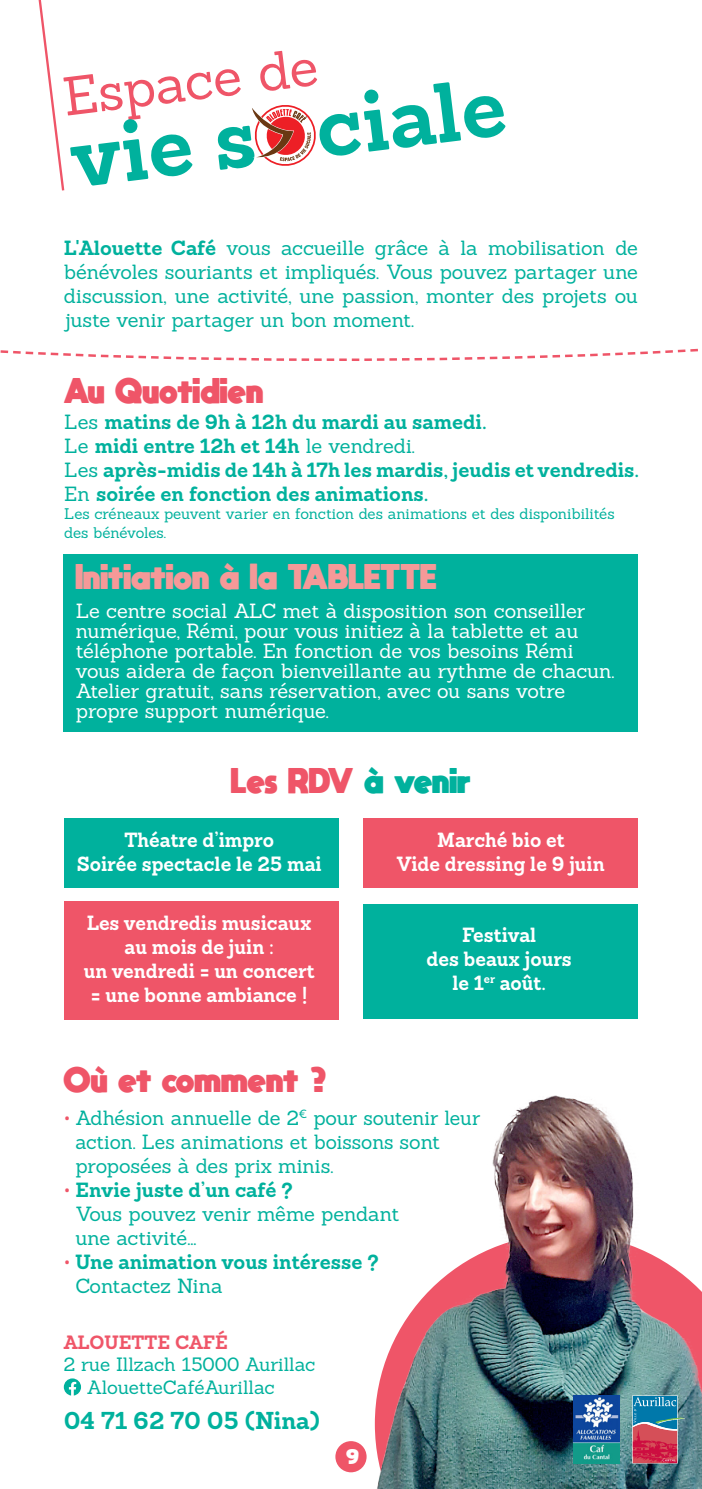
<style>
.page{position:relative;width:702px;height:1489px;background:#fff}
.page>*{position:absolute;margin:0;border:0;box-sizing:border-box;transform-origin:0 0}
.t1{font:700 82.5px "Sanchez";color:#00b19d}
.t2{font:53.25px "Sanchez";color:#ef5568}
.t3{font:800 25px "moon get";color:#ef5568}
.t4{font:800 25px "moon get";color:#f59998}
.t5{font:700 23.75px "Sanchez";color:#00b19d}
.t6{font:20px/24px "Sanchez";letter-spacing:-.005em;color:#00b19d}
.t7{font:20px/20px "Sanchez";letter-spacing:-.005em;color:#fff}
.t8{font:700 20px/24px "Sanchez";color:#00b19d}
.t9{font:700 20px/24px "Sanchez";color:#fff;text-align:center;scale:.96 1}
.t10{font:18.75px "Sanchez";color:#00b19d}
.t11{font:700 18.75px "Sanchez";color:#ef5568}
.t12{font:15px/18px "Sanchez";letter-spacing:-.005em;color:#00b19d}
.t13{font:800 15px "moon get";color:#fff}
.s1{font-weight:700}
.s2{font-weight:400}
.s3{color:#00b19d}
.s4{font-weight:700;color:#ef5568}
.s5{color:#ef5568}
</style>
<div class="page">
<svg style="left:38px;top:0;width:27px;height:191px"></svg>
<svg style="left:252px;top:105px;width:64px;height:61px"></svg>
<svg style="left:64px;top:1378px;width:17px;height:17px"></svg>
<svg style="left:0;top:348px;width:698px;height:13px"></svg>
<img style="left:351px;top:1095px;width:351px;height:393px">
<div style="left:335px;top:1440px;width:31px;height:32px;background:#ef5568;border-radius:50%"></div>
<img style="left:573px;top:1395px;width:46px;height:68px">
<svg style="left:632px;top:1395px;width:53px;height:68px;background:#806884"></svg>
<div style="left:64px;top:554px;width:574px;height:177px;background:#00b19d"></div>
<div style="left:64px;top:818px;width:274px;height:70px;background:#00b19d"></div>
<div style="left:364px;top:904px;width:274px;height:115px;background:#00b19d"></div>
<div style="left:364px;top:818px;width:274px;height:70px;background:#ef5568"></div>
<div style="left:64px;top:900px;width:274px;height:119px;background:#ef5568"></div>
<p class="t2" style="left:59px;top:63px;width:258px;rotate:-7deg">Espace de</p>
<p class="t1" style="left:64px;top:103px;width:440px;rotate:-7deg">vie so ciale</p>
<p class="t6" style="left:64px;top:235px;width:575px;text-align:justify"><span class="s1">L'Alouette Café</span> vous accueille grâce à la mobilisation de bénévoles souriants et impliqués. Vous pouvez partager une discussion, une activité, une passion, monter des projets ou juste venir partager un bon moment.</p>
<p class="t3" style="left:64px;top:375px;width:201px">Au Quotidien</p>
<p class="t8" style="left:64px;top:410px;width:424px"><span class="s2">Les</span> matins de 9h à 12h du mardi au samedi.</p>
<p class="t8" style="left:64px;top:434px;width:352px"><span class="s2">Le</span> midi entre 12h et 14h <span class="s2">le vendredi.</span></p>
<p class="t8" style="left:64px;top:458px;width:576px"><span class="s2">Les</span> après-midis de 14h à 17h les mardis, jeudis et vendredis.</p>
<p class="t8" style="left:64px;top:482px;width:365px"><span class="s2">En</span> soirée en fonction des animations.</p>
<p class="t12" style="left:64px;top:505px;width:552px">Les créneaux peuvent varier en fonction des animations et des disponibilités des bénévoles.</p>
<p class="t4" style="left:76px;top:560px;width:362px">Initiation à la TABLETTE</p>
<p class="t7" style="left:76px;top:600px;width:540px">Le centre social ALC met à disposition son conseiller numérique, Rémi, pour vous initiez à la tablette et au téléphone portable. En fonction de vos besoins Rémi vous aidera de façon bienveillante au rythme de chacun.<br>Atelier gratuit, sans réservation, avec ou sans votre propre support numérique.</p>
<p class="t3" style="left:231px;top:764px;width:241px">Les RDV <span class="s3">à venir</span></p>
<p class="t9" style="left:77px;top:828px;width:256px">Théatre d’impro<br>Soirée spectacle le 25 mai</p>
<p class="t9" style="left:84px;top:910px;width:242px">Les vendredis musicaux au mois de juin :<br>un vendredi = un concert = une bonne ambiance !</p>
<p class="t9" style="left:397px;top:828px;width:218px">Marché bio et<br>Vide dressing le 9 juin</p>
<p class="t9" style="left:426px;top:922px;width:153px">Festival<br>des beaux jours le 1<sup>er</sup> août.</p>
<p class="t3" style="left:64px;top:1063px;width:265px">Où et comment ?</p>
<p class="t6" style="left:75px;top:1105px;width:406px;text-indent:-12px"><span class="s4">•</span> Adhésion annuelle de 2<sup>€</sup> pour soutenir leur action. Les animations et boissons sont proposées à des prix minis.</p>
<p class="t6" style="left:75px;top:1177px;width:325px;text-indent:-12px"><span class="s4">•</span> <span class="s1">Envie juste d’un café ?<br></span>Vous pouvez venir même pendant une activité...</p>
<p class="t8" style="left:75px;top:1249px;width:305px;text-indent:-12px"><span class="s5">•</span> Une animation vous intéresse ?<br><span class="s2">Contactez Nina</span></p>
<p class="t11" style="left:64px;top:1329px;width:166px">ALOUETTE CAFÉ</p>
<p class="t10" style="left:64px;top:1352px;width:253px">2 rue Illzach 15000 Aurillac</p>
<p class="t10" style="left:87px;top:1374px;width:189px">AlouetteCaféAurillac</p>
<p class="t5" style="left:64px;top:1404px;width:257px">04 71 62 70 05 (Nina)</p>
<p class="t13" style="left:346px;top:1446px;width:14px">9</p>
</div>
